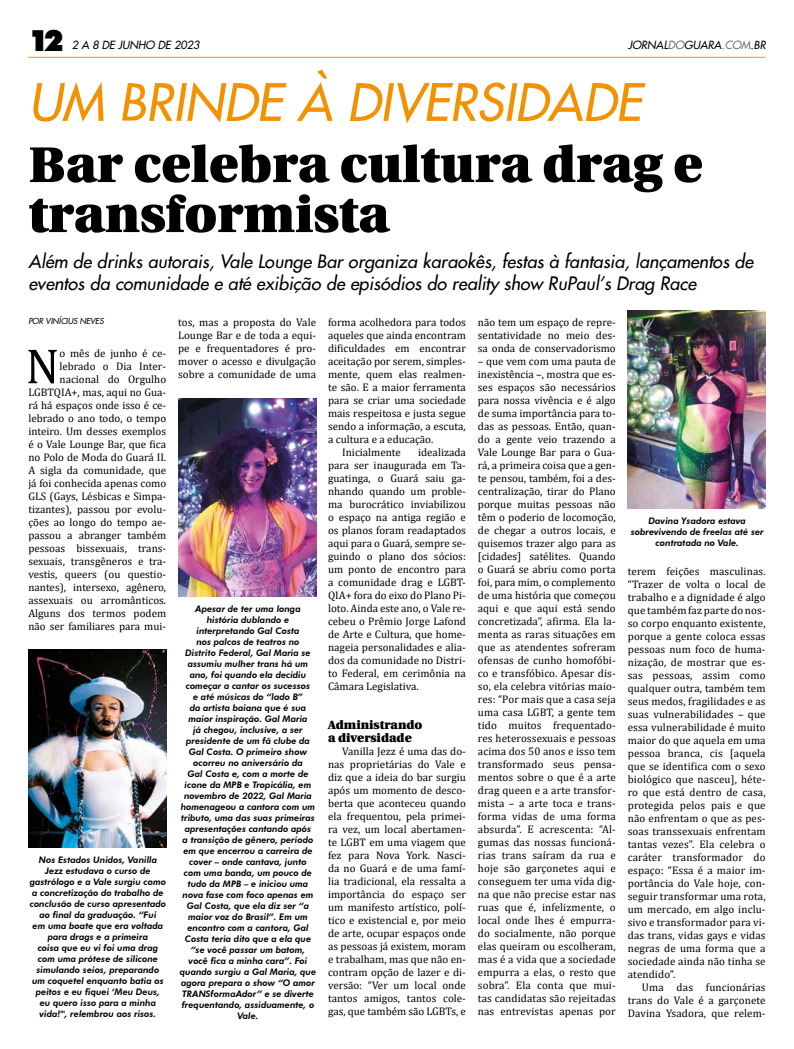
<style>
.page{position:relative;width:794px;height:1049px;background:#fff}
.page>*{position:absolute;margin:0;border:0;box-sizing:border-box;transform-origin:0 0}
.t1{font:900 50px/50px "Utopia";color:#000}
.t2{font:italic 50px "Futura 2";color:#f39200}
.t3{font:50px "Cambria";color:#000}
.t4{font:900 29.6px "Futura BT";color:#000}
.t5{font:italic 18px/22px "Futura 2";color:#000}
.t6{font:900 12px/13px "Utopia";color:#000}
.t7{font:11px/13px "Cambria";color:#000;text-align:justify}
.t8{font:italic 11px "Futura 2";color:#000}
.t9{font:italic 800 9px/11px "Futura BT";color:#000;text-align:center}
.t10{font:italic 8px "Futura 2";color:#000}
.s1{color:#706f6f}
</style>
<div class="page">
<hr style="left:28px;top:57px;width:737px;height:1px;background:#f39200">
<img style="left:28px;top:649px;width:138px;height:199px">
<img style="left:628px;top:310px;width:137px;height:199px">
<img style="left:178px;top:398px;width:138px;height:199px">
<h2 class="t4" style="left:28px;top:22px;width:37px">12</h2>
<p class="t8" style="left:72px;top:37px;width:129px">2 A 8 DE JUNHO DE 2023</p>
<p class="t8" style="left:628px;top:38px;width:139px">JORNAL<span class="s1">DO</span>GUARA<span class="s1">.COM</span>.BR</p>
<h1 class="t2" style="left:28px;top:69px;width:615px">UM BRINDE À DIVERSIDADE</h1>
<h1 class="t1" style="left:28px;top:140px;width:676px">Bar celebra cultura drag e transformista</h1>
<h3 class="t5" style="left:28px;top:250px;width:726px">Além de drinks autorais, Vale Lounge Bar organiza karaokês, festas à fantasia, lançamentos de eventos da comunidade e até exibição de episódios do reality show RuPaul’s Drag Race</h3>
<p class="t10" style="left:28px;top:316px;width:77px">POR VINÍCIUS NEVES</p>
<h1 class="t3" style="left:25px;top:337px;width:36px">N</h1>
<p class="t7" style="left:178px;top:315px;width:139px">tos, mas a proposta do Vale Lounge Bar e de toda a equi&shy;pe e frequentadores é pro&shy;mover o acesso e divulgação sobre a comunidade de uma</p>
<p class="t7" style="left:328px;top:315px;width:139px">forma acolhedora para todos</p>
<p class="t7" style="left:478px;top:315px;width:139px">não tem um espaço de repre&shy;sentatividade no meio des&shy;sa onda de conservadorismo</p>
<p class="t7" style="left:478px;top:354px;width:139px">– que vem com uma pauta de inexistência –, mostra que es&shy;ses espaços são necessários para nossa vivência e é algo de suma importância para to&shy;das as pessoas. Então, quan&shy;do a gente veio trazendo a Vale Lounge Bar para o Gua&shy;rá, a primeira coisa que a gen&shy;te pensou, também, foi a des&shy;centralização, tirar do Plano porque muitas pessoas não têm o poderio de locomoção, de chegar a outros locais, e quisemos trazer algo para as [cidades] satélites. Quando o Guará se abriu como porta foi, para mim, o complemento de uma história que começou aqui e que aqui está sendo concretizada”, afirma. Ela la&shy;menta as raras situações em que as atendentes sofreram ofensas de cunho homofóbi&shy;co e transfóbico. Apesar dis&shy;so, ela celebra vitórias maio&shy;res: “Por mais que a casa seja uma casa LGBT, a gente tem tido muitos frequentado&shy;res heterossexuais e pessoas acima dos 50 anos e isso tem transformado seus pensa&shy;mentos sobre o que é a arte drag queen e a arte transfor&shy;mista – a arte toca e trans&shy;forma vidas de uma forma absurda”. E acrescenta: “Al&shy;gumas das nossas funcioná&shy;rias trans saíram da rua e hoje são garçonetes aqui e conseguem ter uma vida dig&shy;na que não precise estar nas ruas que é, infelizmente, o local onde lhes é empurra&shy;do socialmente, não porque elas queiram ou escolheram, mas é a vida que a sociedade empurra a elas, o resto que sobra”. Ela conta que mui&shy;tas candidatas são rejeitadas nas entrevistas apenas por</p>
<p class="t7" style="left:328px;top:328px;width:139px">aqueles que ainda encontram</p>
<p class="t7" style="left:328px;top:341px;width:139px">dificuldades em encontrar</p>
<p class="t7" style="left:328px;top:354px;width:139px">aceitação por serem, simples-</p>
<p class="t7" style="left:328px;top:367px;width:139px">mente, quem elas realmen-</p>
<p class="t7" style="left:328px;top:380px;width:139px">te são. E a maior ferramenta</p>
<p class="t7" style="left:328px;top:393px;width:139px">para se criar uma sociedade</p>
<p class="t7" style="left:328px;top:406px;width:139px">mais respeitosa e justa segue</p>
<p class="t7" style="left:328px;top:419px;width:139px">sendo a informação, a escuta,</p>
<p class="t7" style="left:328px;top:432px;width:107px">a cultura e a educação.</p>
<p class="t7" style="left:342px;top:445px;width:60px">Inicialmente</p>
<p class="t7" style="left:28px;top:347px;width:139px;text-align:right">o mês de junho é ce&shy;lebrado o Dia Inter&shy;nacional do Orgulho<br>LGBTQIA+, mas, aqui no Gua&shy;rá há espaços onde isso é ce&shy;lebrado o ano todo, o tempo inteiro. Um desses exemplos é o Vale Lounge Bar, que fica no Polo de Moda do Guará II.<br>A sigla da comunidade, que já foi conhecida apenas como<br>GLS (Gays, Lésbicas e Simpa&shy;tizantes), passou por evolu&shy;ções ao longo do tempo ae&shy;passou a abranger também pessoas bissexuais, trans&shy;sexuais, transgêneros e tra&shy;vestis, queers (ou questio&shy;nantes), intersexo, agênero, assexuais ou arromânticos.<br>Alguns dos termos podem não ser familiares para mui-</p>
<p class="t7" style="left:328px;top:445px;width:139px;text-indent:90px">idealizada para ser inaugurada em Ta&shy;guatinga, o Guará saiu ga&shy;nhando quando um proble&shy;ma burocrático inviabilizou o espaço na antiga região e os planos foram readaptados aqui para o Guará, sempre se&shy;guindo o plano dos sócios: um ponto de encontro para a comunidade drag e LGBT-QIA+ fora do eixo do Plano Pi&shy;loto. Ainda este ano, o Vale re&shy;cebeu o Prêmio Jorge Lafond de Arte e Cultura, que home&shy;nageia personalidades e alia&shy;dos da comunidade no Distri&shy;to Federal, em cerimônia na Câmara Legislativa.</p>
<p class="t6" style="left:328px;top:718px;width:96px">Administrando a diversidade</p>
<p class="t7" style="left:328px;top:744px;width:139px;text-indent:14px">Vanilla Jezz é uma das do&shy;nas proprietárias do Vale e diz que a ideia do bar surgiu após um momento de desco&shy;berta que aconteceu quando ela frequentou, pela primei&shy;ra vez, um local abertamen&shy;te LGBT em uma viagem que fez para Nova York. Nasci&shy;da no Guará e de uma famí&shy;lia tradicional, ela ressalta a importância do espaço ser um manifesto artístico, polí&shy;tico e existencial e, por meio de arte, ocupar espaços onde as pessoas já existem, moram e trabalham, mas que não en&shy;contram opção de lazer e di&shy;versão: “Ver um local onde tantos amigos, tantos cole&shy;gas, que também são LGBTs, e</p>
<p class="t9" style="left:631px;top:515px;width:135px">Davina Ysadora estava sobrevivendo de freelas até ser contratada no Vale.</p>
<p class="t7" style="left:628px;top:565px;width:139px">terem feições masculinas. “Trazer de volta o local de trabalho e a dignidade é algo que também faz parte do nos&shy;so corpo enquanto existente, porque a gente coloca essas pessoas num foco de huma&shy;nização, de mostrar que es&shy;sas pessoas, assim como qualquer outra, também tem seus medos, fragilidades e as suas vulnerabilidades – que essa vulnerabilidade é muito maior do que aquela em uma pessoa branca, cis [aquela que se identifica com o sexo biológico que nasceu], héte&shy;ro que está dentro de casa, protegida pelos pais e que não enfrentam o que as pes&shy;soas transsexuais enfrentam tantas vezes”. Ela celebra o caráter transformador do espaço: “Essa é a maior im&shy;portância do Vale hoje, con&shy;seguir transformar uma rota, um mercado, em algo inclu&shy;sivo e transformador para vi&shy;das trans, vidas gays e vidas negras de uma forma que a sociedade ainda não tinha se atendido”.</p>
<p class="t7" style="left:628px;top:981px;width:139px;text-indent:14px">Uma das funcionárias trans do Vale é a garçonete Davina Ysadora, que relem-</p>
<p class="t9" style="left:180px;top:603px;width:138px">Apesar de ter uma longa história dublando e interpretando Gal Costa<br>nos palcos de teatros no<br>Distrito Federal, Gal Maria se assumiu mulher trans há um ano, foi quando ela decidiu começar a cantar os sucessos<br>e até músicas do “lado B”<br>da artista baiana que é sua maior inspiração. Gal Maria<br>já chegou, inclusive, a ser presidente de um fã clube da<br>Gal Costa. O primeiro show ocorreu no aniversário da<br>Gal Costa e, com a morte de ícone da MPB e Tropicália, em novembro de 2022, Gal Maria homenageou a cantora com um tributo, uma das suas primeiras apresentações cantando após<br>a transição de gênero, período em que encerrou a carreira de cover – onde cantava, junto com uma banda, um pouco de tudo da MPB – e iniciou uma nova fase com foco apenas em<br>Gal Costa, que ela diz ser “a maior voz do Brasil”. Em um encontro com a cantora, Gal<br>Costa teria dito que a ela que “se você passar um batom, você fica a minha cara”. Foi quando surgiu a Gal Maria, que agora prepara o show “O amor<br>TRANSformaAdor” e se diverte frequentando, assiduamente, o<br>Vale.</p>
<p class="t9" style="left:30px;top:854px;width:138px">Nos Estados Unidos, Vanilla<br>Jezz estudava o curso de gastrólogo e a Vale surgiu como a concretização do trabalho de conclusão de curso apresentado ao final da graduação. “Fui<br>em uma boate que era voltada para drags e a primeira<br>coisa que eu vi foi uma drag com uma prótese de silicone simulando seios, preparando um coquetel enquanto batia os peitos e eu fiquei ‘Meu Deus, eu quero isso para a minha vida!"', relembrou aos risos.</p>
</div>
